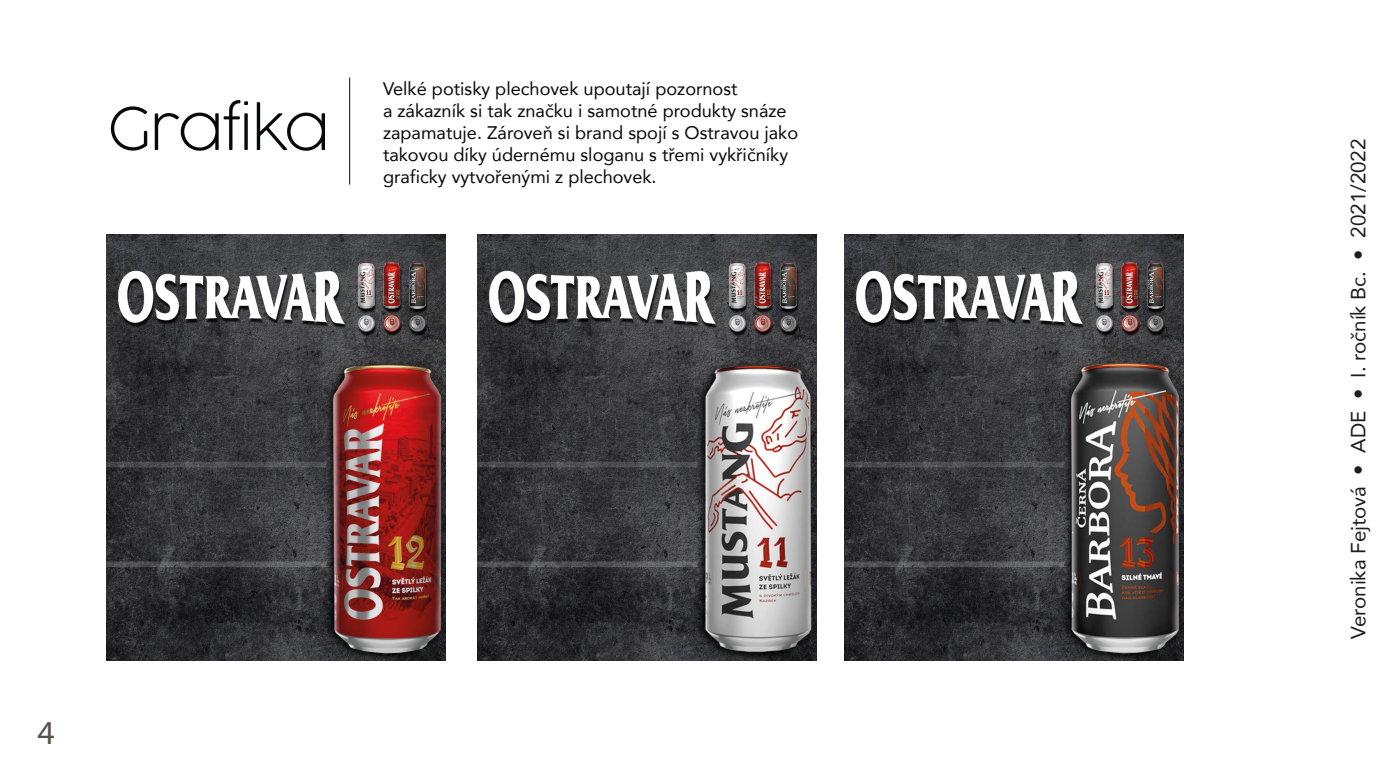
<style>
.page{position:relative;width:1389px;height:782px;background:#fff}
.page>*{position:absolute;margin:0;border:0;box-sizing:border-box;transform-origin:0 0}
.t1{font:200 58px "COCOGOOSE";letter-spacing:-.025em;color:#080909}
.t2{font:33.55px "Myriad Pro";color:#5b514c}
.t3{font:20.55px "Avenir";color:#1d1d1b}
.t4{font:18.2px/21.8px "Avenir";color:#080909}
</style>
<div class="page">
<hr style="left:349px;top:78px;width:1px;height:106px;background:#080909">
<img style="left:477px;top:234px;width:340px;height:426px">
<img style="left:107px;top:234px;width:339px;height:426px">
<img style="left:844px;top:234px;width:339px;height:426px">
<h1 class="t1" style="left:108px;top:96px;width:223px">Grafika</h1>
<p class="t4" style="left:383px;top:78px;width:417px">Velké potisky plechovek upoutají pozornost<br>a zákazník si tak značku i samotné produkty snáze zapamatuje. Zároveň si brand spojí s Ostravou jako takovou díky údernému sloganu s třemi vykřičníky graficky vytvořenými z plechovek.</p>
<h2 class="t2" style="left:37px;top:712px;width:19px">4</h2>
<p class="t3" style="left:1342px;top:638px;width:501px;rotate:-90deg">Veronika Fejtová • ADE • I. ročník Bc. • 2021/2022</p>
</div>
